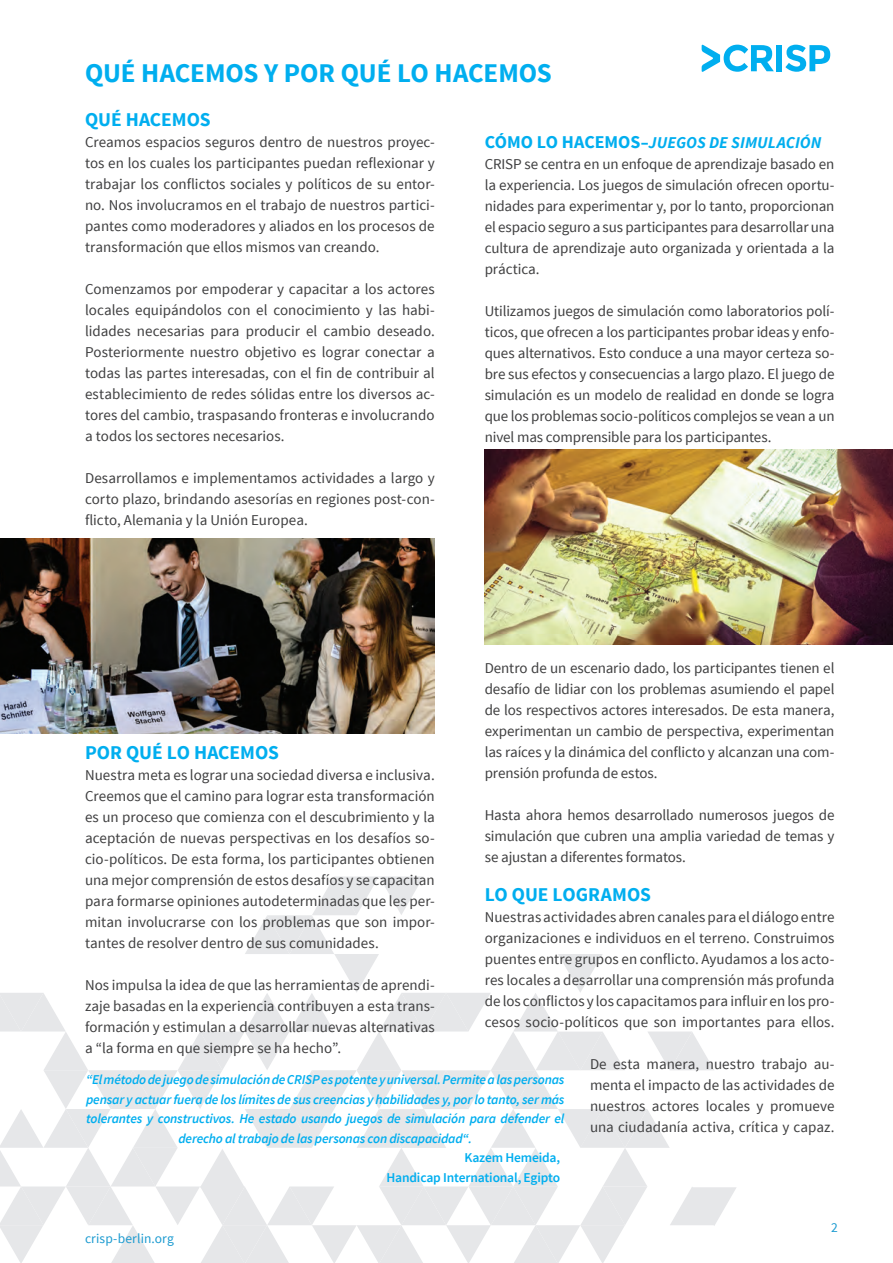
<style>
.page{position:relative;width:893px;height:1263px;background:#fff}
.page>*{position:absolute;margin:0;border:0;box-sizing:border-box;transform-origin:0 0}
.t1{font:700 27px "Source Sans Pro";letter-spacing:-.005em;color:#00aeef}
.t2{font:700 19.5px "Source Sans Pro";letter-spacing:-.005em;color:#00aeef}
.t3{font:italic 700 16.5px "Source Sans Pro";letter-spacing:.005em;color:#00aeef}
.t4{font:15px/21px "Source Sans Pro";color:#3e3e3f;text-align:justify}
.t5{font:italic 600 13.5px/19.5px "Source Sans Pro";letter-spacing:-.015em;color:#00aeef;text-align:center}
.t6{font:600 13.5px/19.5px "Source Sans Pro";letter-spacing:-.015em;color:#00aeef;text-align:right}
.t7{font:13.5px "Source Sans Pro";letter-spacing:.01em;color:#1a9ad0}
.s1{font-style:normal;font-size:18px}
.s2{font-style:normal}
</style>
<div class="page">
<svg style="left:0;top:876px;width:736px;height:387px"></svg>
<img style="left:0;top:538px;width:435px;height:195px">
<img style="left:485px;top:449px;width:408px;height:195px">
<div style="left:776px;top:45px;width:6px;height:26px;background:#00aeef"></div>
<svg style="left:785px;top:45px;width:45px;height:27px"></svg>
<svg style="left:702px;top:44px;width:72px;height:28px"></svg>
<h1 class="t1" style="left:85px;top:55px;width:468px">QUÉ HACEMOS Y POR QUÉ LO HACEMOS</h1>
<h2 class="t2" style="left:85px;top:107px;width:127px">QUÉ HACEMOS</h2>
<p class="t4" style="left:85px;top:132px;width:351px">Creamos espacios seguros dentro de nuestros proyec&shy;tos en los cuales los participantes puedan reflexionar y trabajar los conflictos sociales y políticos de su entor&shy;no. Nos involucramos en el trabajo de nuestros partici&shy;pantes como moderadores y aliados en los procesos de transformación que ellos mismos van creando.</p>
<p class="t4" style="left:85px;top:279px;width:351px">Comenzamos por empoderar y capacitar a los actores locales equipándolos con el conocimiento y las habi&shy;lidades necesarias para producir el cambio deseado.<br>Posteriormente nuestro objetivo es lograr conectar a todas las partes interesadas, con el fin de contribuir al establecimiento de redes sólidas entre los diversos ac&shy;tores del cambio, traspasando fronteras e involucrando a todos los sectores necesarios.</p>
<p class="t4" style="left:85px;top:468px;width:351px">Desarrollamos e implementamos actividades a largo y corto plazo, brindando asesorías en regiones post-con&shy;flicto, Alemania y la Unión Europea.</p>
<p class="t3" style="left:485px;top:132px;width:338px"><span class="s1">CÓMO LO HACEMOS</span><span class="s2">–</span>JUEGOS DE SIMULACIÓN</p>
<p class="t4" style="left:485px;top:154px;width:351px">CRISP se centra en un enfoque de aprendizaje basado en la experiencia. Los juegos de simulación ofrecen oportu&shy;nidades para experimentar y, por lo tanto, proporcionan el espacio seguro a sus participantes para desarrollar una cultura de aprendizaje auto organizada y orientada a la práctica.</p>
<p class="t4" style="left:485px;top:301px;width:351px">Utilizamos juegos de simulación como laboratorios polí&shy;ticos, que ofrecen a los participantes probar ideas y enfo&shy;ques alternativos. Esto conduce a una mayor certeza so&shy;bre sus efectos y consecuencias a largo plazo. El juego de simulación es un modelo de realidad en donde se logra que los problemas socio-políticos complejos se vean a un nivel mas comprensible para los participantes.</p>
<p class="t4" style="left:485px;top:658px;width:351px">Dentro de un escenario dado, los participantes tienen el desafío de lidiar con los problemas asumiendo el papel de los respectivos actores interesados. De esta manera, experimentan un cambio de perspectiva, experimentan las raíces y la dinámica del conflicto y alcanzan una com&shy;prensión profunda de estos.</p>
<p class="t4" style="left:485px;top:805px;width:351px">Hasta ahora hemos desarrollado numerosos juegos de simulación que cubren una amplia variedad de temas y se ajustan a diferentes formatos.</p>
<h2 class="t2" style="left:485px;top:882px;width:168px">LO QUE LOGRAMOS</h2>
<p class="t4" style="left:485px;top:906px;width:351px">Nuestras actividades abren canales para el diálogo entre organizaciones e individuos en el terreno. Construimos puentes entre grupos en conflicto. Ayudamos a los acto&shy;res locales a desarrollar una comprensión más profunda de los conflictos y los capacitamos para influir en los pro&shy;cesos socio-políticos que son importantes para ellos.</p>
<p class="t4" style="left:590px;top:1053px;width:246px">De esta manera, nuestro trabajo au&shy;menta el impacto de las actividades de nuestros actores locales y promueve una ciudadanía activa, crítica y capaz.</p>
<h2 class="t2" style="left:85px;top:740px;width:195px">POR QUÉ LO HACEMOS</h2>
<p class="t4" style="left:85px;top:765px;width:351px">Nuestra meta es lograr una sociedad diversa e inclusiva.<br>Creemos que el camino para lograr esta transformación es un proceso que comienza con el descubrimiento y la aceptación de nuevas perspectivas en los desafíos so&shy;cio-políticos. De esta forma, los participantes obtienen una mejor comprensión de estos desafíos y se capacitan para formarse opiniones autodeterminadas que les per&shy;mitan involucrarse con los problemas que son impor&shy;tantes de resolver dentro de sus comunidades.</p>
<p class="t4" style="left:85px;top:975px;width:351px">Nos impulsa la idea de que las herramientas de aprendi&shy;zaje basadas en la experiencia contribuyen a esta trans&shy;formación y estimulan a desarrollar nuevas alternativas a “la forma en que siempre se ha hecho”.</p>
<p class="t5" style="left:86px;top:1070px;width:480px">“El método de juego de simulación de CRISP es potente y universal. Permite a las personas pensar y actuar fuera de los límites de sus creencias y habilidades y, por lo tanto, ser más tolerantes y constructivos. He estado usando juegos de simulación para defender el derecho al trabajo de las personas con discapacidad“.</p>
<p class="t6" style="left:387px;top:1148px;width:175px">Kazem Hemeida,<br>Handicap International, Egipto</p>
<p class="t7" style="left:85px;top:1230px;width:90px">crisp-berlin.org</p>
<p class="t7" style="left:831px;top:1219px;width:8px">2</p>
</div>
